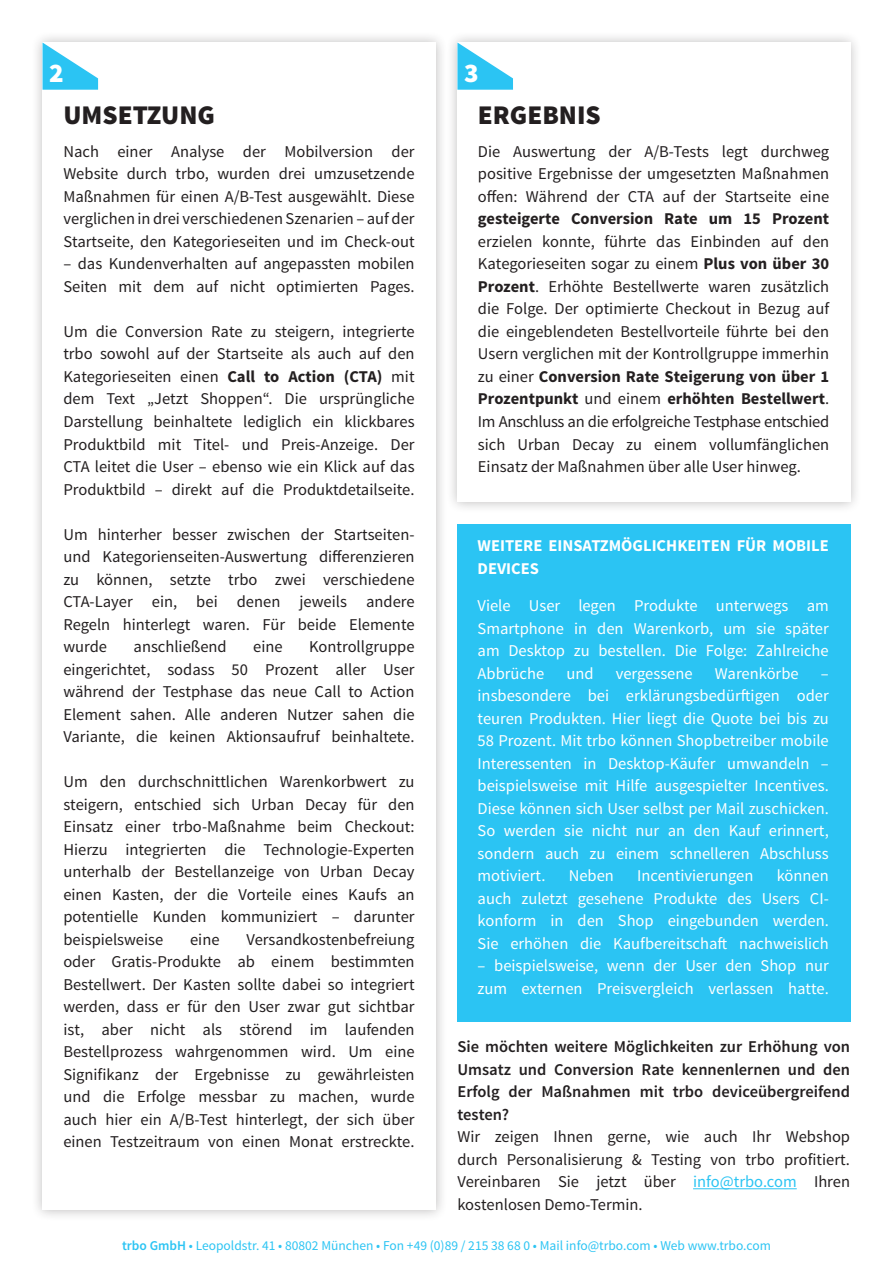
<style>
.page{position:relative;width:893px;height:1263px;background:#fff}
.page>*{position:absolute;margin:0;border:0;box-sizing:border-box;transform-origin:0 0}
.t1{font:900 27px "Source Sans Pro";color:#231f20}
.t2{font:900 27px "Source Sans Pro";color:#fff}
.t3{font:16.5px/22.5px "Source Sans Pro";color:#231f20;text-align:justify}
.t4{font:16.5px/22.5px "Source Sans Pro";color:#fff;text-align:justify}
.t5{font:600 16.5px/22.5px "Source Sans Pro";color:#231f20;text-align:justify}
.t6{font:700 16.5px/22.5px "Source Sans Pro";color:#fff}
.t7{font:13.5px "Source Sans Pro";color:#2bc4f3}
.s1{font-weight:700}
.s2{color:#2bc4f3}
.s3{font-weight:600}
</style>
<div class="page">
<div style="left:446px;top:31px;width:416px;height:482px;background:#231f20;opacity:.3"></div>
<div style="left:457px;top:43px;width:393px;height:459px;background:#fff"></div>
<svg style="left:457px;top:43px;width:56px;height:47px"></svg>
<div style="left:31px;top:31px;width:416px;height:1191px;background:#231f20;opacity:.3"></div>
<div style="left:43px;top:43px;width:393px;height:1167px;background:#fff"></div>
<svg style="left:43px;top:43px;width:55px;height:47px"></svg>
<div style="left:457px;top:524px;width:393px;height:498px;background:#2bc4f3"></div>
<hr style="left:693px;top:1188px;width:104px;height:1px;background:#2bc4f3">
<p class="t2" style="left:49px;top:56px;width:16px">2</p>
<p class="t1" style="left:63px;top:97px;width:153px">UMSETZUNG</p>
<p class="t3" style="left:63px;top:141px;width:353px">Nach einer Analyse der Mobilversion der Website durch trbo, wurden drei umzusetzende Maßnahmen für einen A/B-Test ausgewählt. Diese verglichen in drei verschiedenen Szenarien – auf der Startseite, den Kategorieseiten und im Check-out</p>
<p class="t3" style="left:63px;top:253px;width:353px">– das Kundenverhalten auf angepassten mobilen<br>Seiten mit dem auf nicht optimierten Pages.</p>
<p class="t3" style="left:63px;top:321px;width:353px">Um die Conversion Rate zu steigern, integrierte trbo sowohl auf der Startseite als auch auf den Kategorieseiten einen <span class="s1">Call to Action (CTA)</span> mit dem Text „Jetzt Shoppen“. Die ursprüngliche Darstellung beinhaltete lediglich ein klickbares Produktbild mit Titel- und Preis-Anzeige. Der CTA leitet die User – ebenso wie ein Klick auf das Produktbild – direkt auf die Produktdetailseite.</p>
<p class="t3" style="left:63px;top:523px;width:353px">Um hinterher besser zwischen der Startseiten&shy;und Kategorienseiten-Auswertung differenzieren zu können, setzte trbo zwei verschiedene CTA-Layer ein, bei denen jeweils andere Regeln hinterlegt waren. Für beide Elemente wurde</p>
<p class="t3" style="left:134px;top:636px;width:95px">anschließend</p>
<p class="t3" style="left:253px;top:636px;width:31px">eine</p>
<p class="t3" style="left:63px;top:636px;width:353px;text-indent:246px">Kontrollgruppe eingerichtet, sodass 50 Prozent aller User während der Testphase das neue Call to Action Element sahen. Alle anderen Nutzer sahen die Variante, die keinen Aktionsaufruf beinhaltete.</p>
<p class="t3" style="left:63px;top:771px;width:353px">Um den durchschnittlichen Warenkorbwert zu steigern, entschied sich Urban Decay für den Einsatz einer trbo-Maßnahme beim Checkout:<br>Hierzu integrierten die Technologie-Experten unterhalb der Bestellanzeige von Urban Decay einen Kasten, der die Vorteile eines Kaufs an potentielle Kunden kommuniziert – darunter beispielsweise</p>
<p class="t3" style="left:63px;top:928px;width:353px;text-indent:183px">Versandkostenbefreiung oder Gratis-Produkte ab einem bestimmten Bestellwert. Der Kasten sollte dabei so integriert werden, dass er für den User zwar gut sichtbar ist, aber nicht als störend im laufenden Bestellprozess wahrgenommen wird. Um eine Signifikanz der Ergebnisse zu gewährleisten und die Erfolge messbar zu machen, wurde auch hier ein A/B-Test hinterlegt, der sich über einen Testzeitraum von einen Monat erstreckte.</p>
<p class="t3" style="left:190px;top:928px;width:31px">eine</p>
<p class="t2" style="left:464px;top:56px;width:16px">3</p>
<p class="t1" style="left:478px;top:97px;width:124px">ERGEBNIS</p>
<p class="t3" style="left:478px;top:141px;width:353px">Die Auswertung der A/B-Tests legt durchweg positive Ergebnisse der umgesetzten Maßnahmen offen: Während der CTA auf der Startseite eine <span class="s1">gesteigerte Conversion Rate um 15 Prozent </span>erzielen konnte, führte das Einbinden auf den Kategorieseiten sogar zu einem <span class="s1">Plus von über 30<br>Prozent</span>. Erhöhte Bestellwerte waren zusätzlich die Folge. Der optimierte Checkout in Bezug auf die eingeblendeten Bestellvorteile führte bei den Usern verglichen mit der Kontrollgruppe immerhin zu einer <span class="s1">Conversion Rate Steigerung von über 1<br>Prozentpunkt</span> und einem <span class="s1">erhöhten Bestellwert</span>.<br>Im Anschluss an die erfolgreiche Testphase entschied sich Urban Decay zu einem vollumfänglichen Einsatz der Maßnahmen über alle User hinweg.</p>
<p class="t6" style="left:478px;top:535px;width:353px">WEITERE EINSATZMÖGLICHKEITEN FÜR MOBILE<br>DEVICES</p>
<p class="t4" style="left:478px;top:595px;width:353px">Viele User legen Produkte unterwegs am Smartphone in den Warenkorb, um sie später am Desktop zu bestellen. Die Folge: Zahlreiche Abbrüche</p>
<p class="t4" style="left:566px;top:662px;width:29px">und</p>
<p class="t4" style="left:616px;top:662px;width:78px">vergessene</p>
<p class="t4" style="left:715px;top:662px;width:85px">Warenkörbe</p>
<p class="t4" style="left:478px;top:662px;width:353px;text-indent:343px">– insbesondere bei erklärungsbedürftigen oder teuren Produkten. Hier liegt die Quote bei bis zu 58 Prozent. Mit trbo können Shopbetreiber mobile Interessenten in Desktop-Käufer umwandeln – beispielsweise mit Hilfe ausgespielter Incentives.<br>Diese können sich User selbst per Mail zuschicken.<br>So werden sie nicht nur an den Kauf erinnert, sondern auch zu einem schnelleren Abschluss motiviert.</p>
<p class="t4" style="left:478px;top:865px;width:353px;text-indent:299px">können auch zuletzt gesehene Produkte des Users CI&shy;konform in den Shop eingebunden werden.<br>Sie erhöhen die Kaufbereitschaft nachweislich</p>
<p class="t4" style="left:478px;top:955px;width:353px">– beispielsweise, wenn der User den Shop nur zum externen Preisvergleich verlassen hatte.</p>
<p class="t4" style="left:569px;top:865px;width:47px">Neben</p>
<p class="t4" style="left:637px;top:865px;width:118px">Incentivierungen</p>
<p class="t5" style="left:457px;top:1036px;width:394px">Sie möchten weitere Möglichkeiten zur Erhöhung von Umsatz und Conversion Rate kennenlernen und den Erfolg der Maßnahmen mit trbo deviceübergreifend testen?</p>
<p class="t3" style="left:457px;top:1126px;width:394px">Wir zeigen Ihnen gerne, wie auch Ihr Webshop durch Personalisierung &amp; Testing von trbo profitiert.<br>Vereinbaren Sie jetzt über <span class="s2">info@trbo.com</span> Ihren kostenlosen Demo-Termin.</p>
<p class="t7" style="left:122px;top:1237px;width:650px"><span class="s3">trbo GmbH</span> • Leopoldstr. 41 • 80802 München • Fon +49 (0)89 / 215 38 68 0 • Mail info@trbo.com • Web www.trbo.com</p>
</div>
